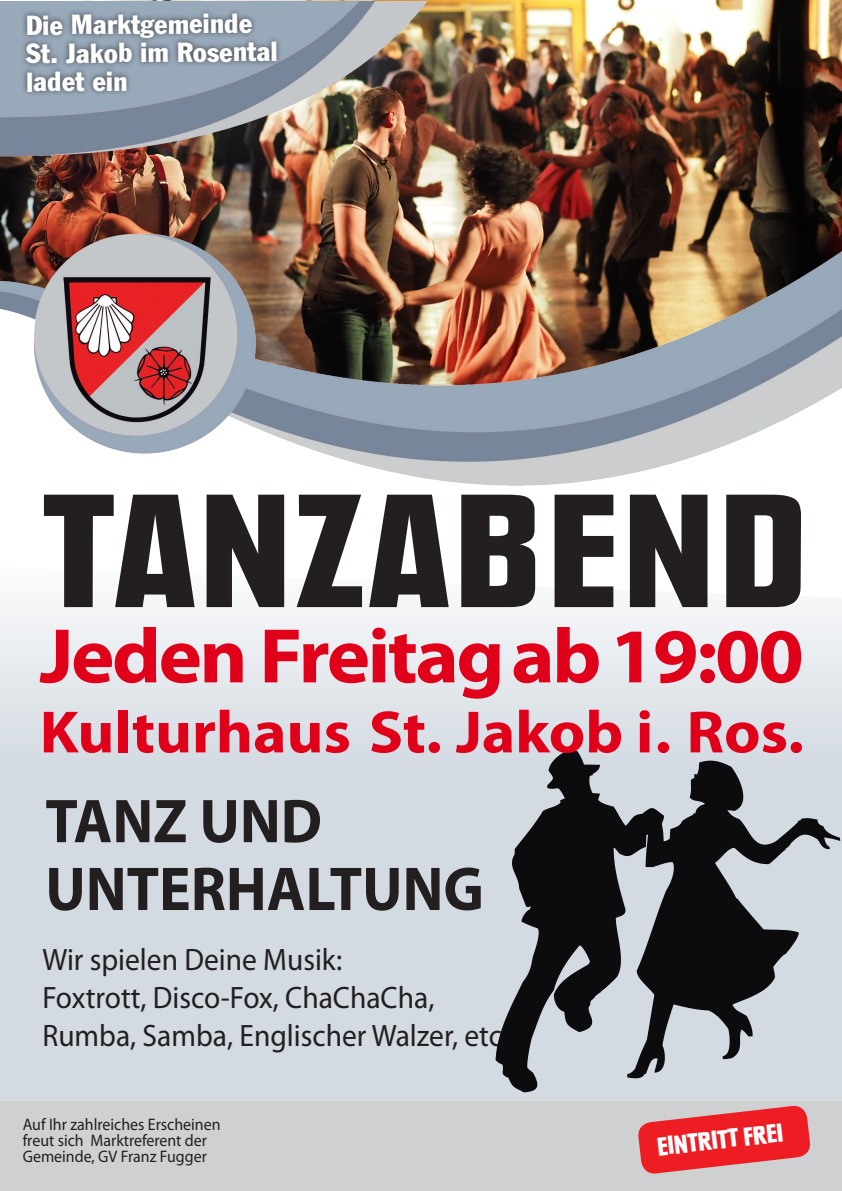
<style>
.page{position:relative;width:842px;height:1191px;background:#fff}
.page>*{position:absolute;margin:0;border:0;box-sizing:border-box;transform-origin:0 0}
.t1{font:900 condensed 158.8px "Plak";letter-spacing:.04em;color:#231f20;scale:1.3 1}
.t2{font:700 78px "Myriad Pro";letter-spacing:-.03em;color:#e1001a;scale:1.05 1}
.t3{font:700 62.4px/67.8px "Myriad Pro";color:#231f20;scale:.95 1}
.t4{font:700 60.1px "Myriad Pro";color:#e1001a;scale:1.05 1}
.t5{font:31.1px/38px "Myriad Pro";color:#231f20;scale:.95 1}
.t6{font:condensed 27.1px/28.6px "Franklin Gothic";color:#fff;scale:1.05 1}
.t7{font:900 condensed 25.7px "Plak";color:#fff;scale:1.2 1}
.t8{font:16.8px/16px "Myriad Pro";color:#231f20;scale:.95 1}
</style>
<div class="page">
<div style="left:0;top:1101px;width:842px;height:90px;background:#cfd0d1"></div>
<svg style="left:638px;top:1130px;width:172px;height:44px"></svg>
<img style="left:0;top:1px;width:842px;height:1129px">
<div style="left:495px;top:750px;width:345px;height:342px;background:#d3dae2"></div>
<svg style="left:498px;top:752px;width:146px;height:337px;background:#777b80"></svg>
<svg style="left:582px;top:878px;width:39px;height:33px"></svg>
<svg style="left:537px;top:848px;width:21px;height:50px"></svg>
<svg style="left:633px;top:763px;width:192px;height:313px;background:#7e8287"></svg>
<div style="left:575px;top:796px;width:21px;height:76px;background:#0c0c0e"></div>
<svg style="left:20px;top:7px;width:263px;height:91px;background:#828f9d"></svg>
<p class="t6" style="left:26px;top:10px;width:241px">Die Marktgemeinde<br>St. Jakob im Rosental ladet ein</p>
<h1 class="t1" style="left:44px;top:458px;width:587px">TANZABEND</h1>
<h2 class="t2" style="left:40px;top:605px;width:729px">Jeden Freitag ab 19:00</h2>
<h3 class="t4" style="left:40px;top:693px;width:729px">Kulturhaus St. Jakob i. Ros.</h3>
<h3 class="t3" style="left:45px;top:785px;width:463px">TANZ UND<br>UNTERHALTUNG</h3>
<p class="t5" style="left:43px;top:940px;width:491px">Wir spielen Deine Musik:<br>Foxtrott, Disco-Fox, ChaChaCha,<br>Rumba, Samba, Englischer Walzer, etc.</p>
<p class="t8" style="left:23px;top:1116px;width:210px">Auf Ihr zahlreiches Erscheinen freut sich Marktreferent der<br>Gemeinde, GV Franz Fugger</p>
<p class="t7" style="left:656px;top:1132px;width:107px;rotate:-7deg">EINTRITT FREI</p>
</div>
